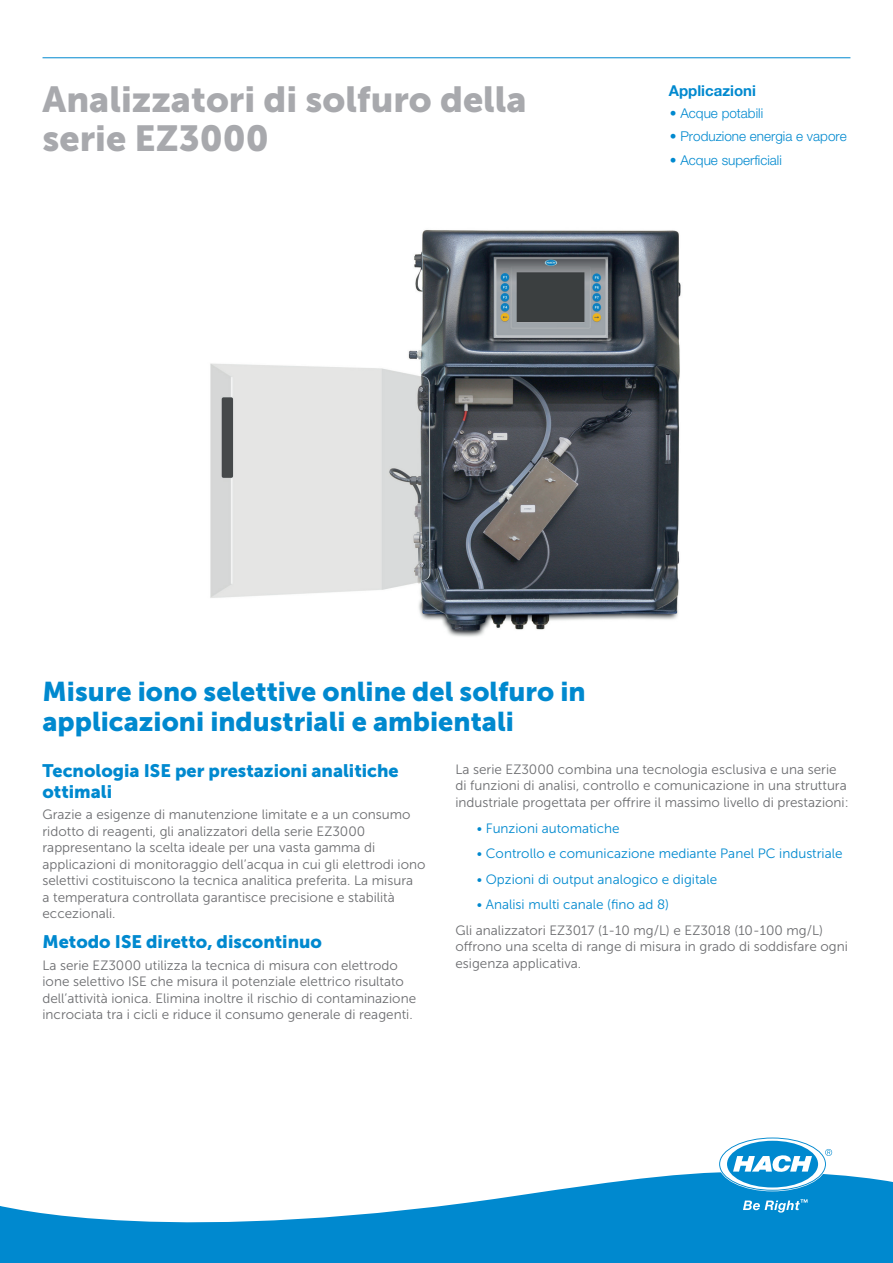
<style>
.page{position:relative;width:893px;height:1263px;background:#fff}
.page>*{position:absolute;margin:0;border:0;box-sizing:border-box;transform-origin:0 0}
.Head_1{font:36px/39px "Museo Sans 900";color:#a8a9ad}
.Head_2_USP{font:27px/30px "Museo Sans 900";color:#0089cf}
.Head_2{font:18px/21px "Museo Sans 900";color:#0089cf}
.Head_3{font:700 15px "Helvetica Neue LTW1 G";color:#0089cf}
.Text_1_Gray{font:13.5px/16.5px "Museo Sans 300";color:#6c6d70}
.Text_1_Gray-2{font:13.5px "Museo Sans 300";color:#0089cf}
.Text_1_Color{font:300 13.5px "Helvetica Neue LTW1 G";color:#0089cf}
</style>
<div class="page">
<hr style="left:43px;top:57px;width:807px;height:1px;background:#0089cf">
<svg style="left:0;top:1172px;width:893px;height:91px;fill:#0089cf"></svg>
<svg style="left:720px;top:1138px;width:112px;height:52px"></svg>
<svg style="left:743px;top:1199px;width:64px;height:13px"></svg>
<img style="left:210px;top:230px;width:471px;height:407px">
<p class="Head_1" style="left:43px;top:80px;width:486px">Analizzatori di solfuro della serie EZ3000</p>
<p class="Head_3" style="left:669px;top:81px;width:89px">Applicazioni</p>
<p class="Text_1_Color" style="left:670px;top:105px;width:95px">• Acque potabili</p>
<p class="Text_1_Color" style="left:670px;top:128px;width:178px">• Produzione energia e vapore</p>
<p class="Text_1_Color" style="left:670px;top:152px;width:114px">• Acque superficiali</p>
<p class="Head_2_USP" style="left:43px;top:676px;width:545px">Misure iono selettive online del solfuro in applicazioni industriali e ambientali</p>
<p class="Head_2" style="left:43px;top:760px;width:358px">Tecnologia ISE per prestazioni analitiche ottimali</p>
<p class="Text_1_Gray" style="left:43px;top:807px;width:385px">Grazie a esigenze di manutenzione limitate e a un consumo ridotto di reagenti, gli analizzatori della serie EZ3000 rappresentano la scelta ideale per una vasta gamma di applicazioni di monitoraggio dell’acqua in cui gli elettrodi iono selettivi costituiscono la tecnica analitica preferita. La misura<br>a temperatura controllata garantisce precisione e stabilità eccezionali.</p>
<p class="Head_2" style="left:43px;top:931px;width:281px">Metodo ISE diretto, discontinuo</p>
<p class="Text_1_Gray" style="left:43px;top:957px;width:375px">La serie EZ3000 utilizza la tecnica di misura con elettrodo ione selettivo ISE che misura il potenziale elettrico risultato dell’attività ionica. Elimina inoltre il rischio di contaminazione incrociata tra i cicli e riduce il consumo generale di reagenti.</p>
<p class="Text_1_Gray" style="left:455px;top:761px;width:395px">La serie EZ3000 combina una tecnologia esclusiva e una serie di funzioni di analisi, controllo e comunicazione in una struttura industriale progettata per offrire il massimo livello di prestazioni:</p>
<p class="Text_1_Gray-2" style="left:477px;top:821px;width:144px">• Funzioni automatiche</p>
<p class="Text_1_Gray-2" style="left:477px;top:846px;width:367px">• Controllo e comunicazione mediante Panel PC industriale</p>
<p class="Text_1_Gray-2" style="left:477px;top:872px;width:242px">• Opzioni di output analogico e digitale</p>
<p class="Text_1_Gray-2" style="left:477px;top:897px;width:194px">• Analisi multi canale (fino ad 8)</p>
<p class="Text_1_Gray" style="left:455px;top:922px;width:394px">Gli analizzatori EZ3017 (1-10 mg/L) e EZ3018 (10-100 mg/L) offrono una scelta di range di misura in grado di soddisfare ogni esigenza applicativa.</p>
</div>
